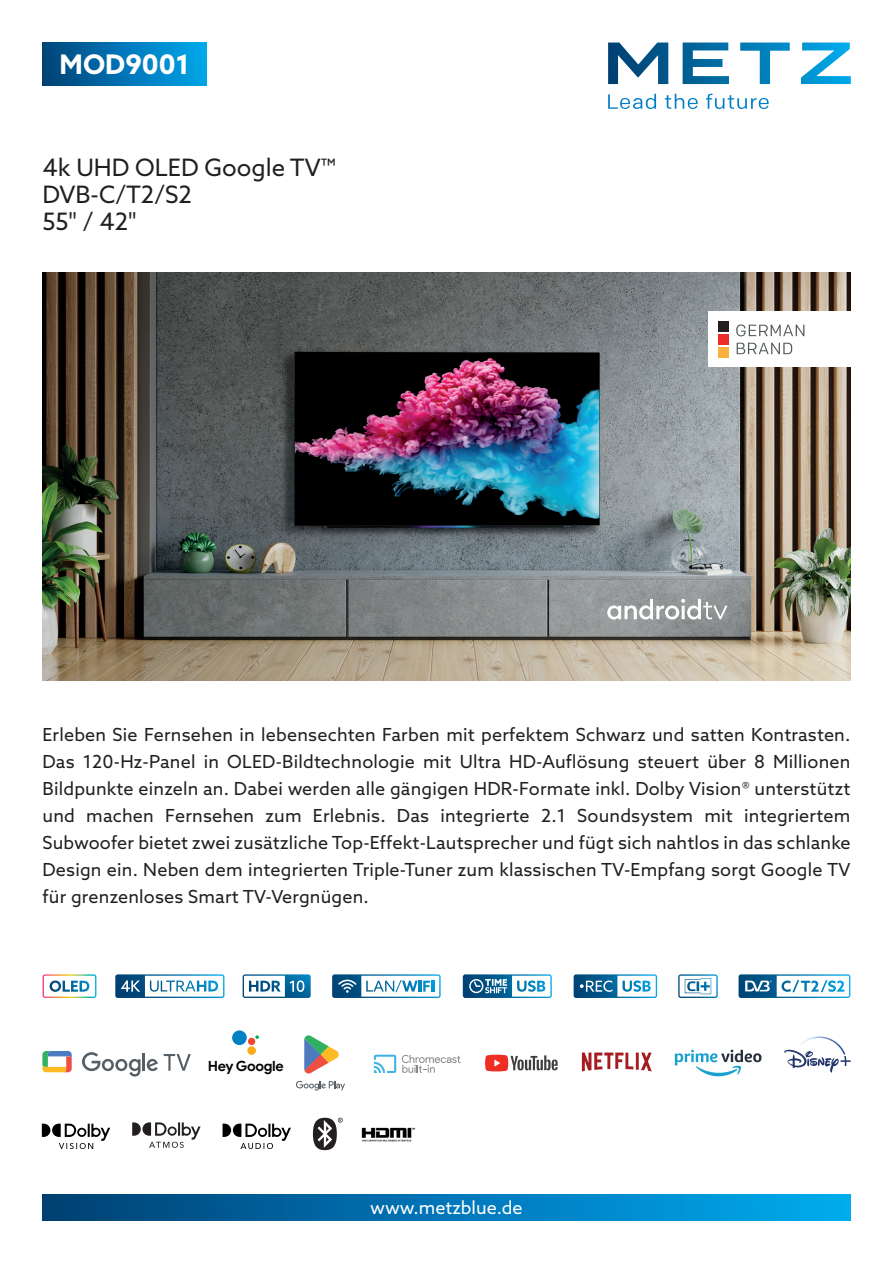
<style>
.page{position:relative;width:893px;height:1263px;background:#fff}
.page>*{position:absolute;margin:0;border:0;box-sizing:border-box;transform-origin:0 0}
.t1{font:700 27px "Azo Sans";color:#fff}
.t2{font:24px/27px "Azo Sans";color:#231f20}
.t3{font:18px/27px "Azo Sans";letter-spacing:.01em;color:#231f20;text-align:justify}
.t4{font:18px "Azo Sans";color:#fff}
.t5{font:700 14.1px "Google Sans";letter-spacing:-.025em;color:#050504}
</style>
<div class="page">
<svg style="left:608px;top:43px;width:60px;height:41px"></svg>
<svg style="left:683px;top:43px;width:46px;height:41px"></svg>
<svg style="left:740px;top:43px;width:50px;height:41px"></svg>
<svg style="left:801px;top:43px;width:50px;height:41px"></svg>
<svg style="left:608px;top:94px;width:48px;height:15px"></svg>
<svg style="left:665px;top:94px;width:33px;height:15px"></svg>
<svg style="left:706px;top:94px;width:63px;height:15px"></svg>
<div style="left:43px;top:1194px;width:807px;height:26px;background:linear-gradient(to right,#004076,#00acf3)"></div>
<svg style="left:223px;top:1123px;width:68px;height:26px"></svg>
<img style="left:361px;top:1127px;width:55px;height:15px">
<svg style="left:313px;top:1118px;width:30px;height:32px"></svg>
<img style="left:43px;top:272px;width:808px;height:408px">
<div style="left:43px;top:43px;width:164px;height:43px;background:linear-gradient(to right,#00437a,#00a7ee)"></div>
<svg style="left:42px;top:1123px;width:68px;height:26px"></svg>
<svg style="left:115px;top:974px;width:109px;height:24px"></svg>
<svg style="left:243px;top:974px;width:68px;height:24px"></svg>
<svg style="left:738px;top:974px;width:112px;height:24px"></svg>
<svg style="left:678px;top:974px;width:40px;height:24px"></svg>
<svg style="left:463px;top:974px;width:89px;height:24px"></svg>
<svg style="left:574px;top:974px;width:83px;height:24px"></svg>
<svg style="left:43px;top:974px;width:53px;height:24px"></svg>
<svg style="left:332px;top:974px;width:109px;height:24px"></svg>
<div style="left:708px;top:311px;width:144px;height:56px;background:#fff"></div>
<svg style="left:736px;top:324px;width:68px;height:12px"></svg>
<svg style="left:737px;top:343px;width:55px;height:11px"></svg>
<div style="left:719px;top:321px;width:10px;height:10px;background:#231f20"></div>
<div style="left:719px;top:334px;width:10px;height:10px;background:#ee2d28"></div>
<div style="left:719px;top:347px;width:10px;height:11px;background:#fbb03f"></div>
<svg style="left:132px;top:1122px;width:69px;height:26px"></svg>
<svg style="left:164px;top:1054px;width:27px;height:17px"></svg>
<svg style="left:82px;top:1052px;width:76px;height:24px"></svg>
<svg style="left:42px;top:1051px;width:30px;height:21px"></svg>
<svg style="left:485px;top:1055px;width:73px;height:16px"></svg>
<svg style="left:582px;top:1052px;width:51px;height:19px"></svg>
<hr style="left:636px;top:1052px;width:3px;height:18px;background:#a51d21">
<svg style="left:641px;top:1052px;width:11px;height:19px"></svg>
<svg style="left:374px;top:1055px;width:22px;height:18px"></svg>
<svg style="left:402px;top:1055px;width:59px;height:18px"></svg>
<svg style="left:296px;top:1081px;width:49px;height:10px"></svg>
<svg style="left:304px;top:1035px;width:35px;height:38px"></svg>
<svg style="left:675px;top:1050px;width:87px;height:27px"></svg>
<svg style="left:784px;top:1050px;width:67px;height:22px"></svg>
<img style="left:796px;top:1036px;width:49px;height:18px">
<svg style="left:255px;top:1035px;width:4px;height:4px"></svg>
<div style="left:248px;top:1038px;width:7px;height:7px;background:#ef4830;border-radius:50%"></div>
<div style="left:247px;top:1046px;width:9px;height:9px;background:#faab1a;border-radius:50%"></div>
<div style="left:232px;top:1030px;width:15px;height:15px;background:#0081c5;border-radius:50%"></div>
<svg style="left:607px;top:599px;width:120px;height:20px"></svg>
<h1 class="t1" style="left:60px;top:47px;width:132px">MOD9001</h1>
<h2 class="t2" style="left:43px;top:153px;width:295px">4k UHD OLED Google TV™<br>DVB-C/T2/S2<br>55" / 42"</h2>
<p class="t3" style="left:43px;top:721px;width:809px">Erleben Sie Fernsehen in lebensechten Farben mit perfektem Schwarz und satten Kontrasten.<br>Das 120-Hz-Panel in OLED-Bildtechnologie mit Ultra HD-Auflösung steuert über 8 Millionen Bildpunkte einzeln an. Dabei werden alle gängigen HDR-Formate inkl. Dolby Vision® unterstützt und machen Fernsehen zum Erlebnis. Das integrierte 2.1 Soundsystem mit integriertem Subwoofer bietet zwei zusätzliche Top-Effekt-Lautsprecher und fügt sich nahtlos in das schlanke Design ein. Neben dem integrierten Triple-Tuner zum klassischen TV-Empfang sorgt Google TV für grenzenloses Smart TV-Vergnügen.</p>
<p class="t5" style="left:208px;top:1057px;width:78px">Hey Google</p>
<p class="t4" style="left:370px;top:1196px;width:154px">www.metzblue.de</p>
</div>
